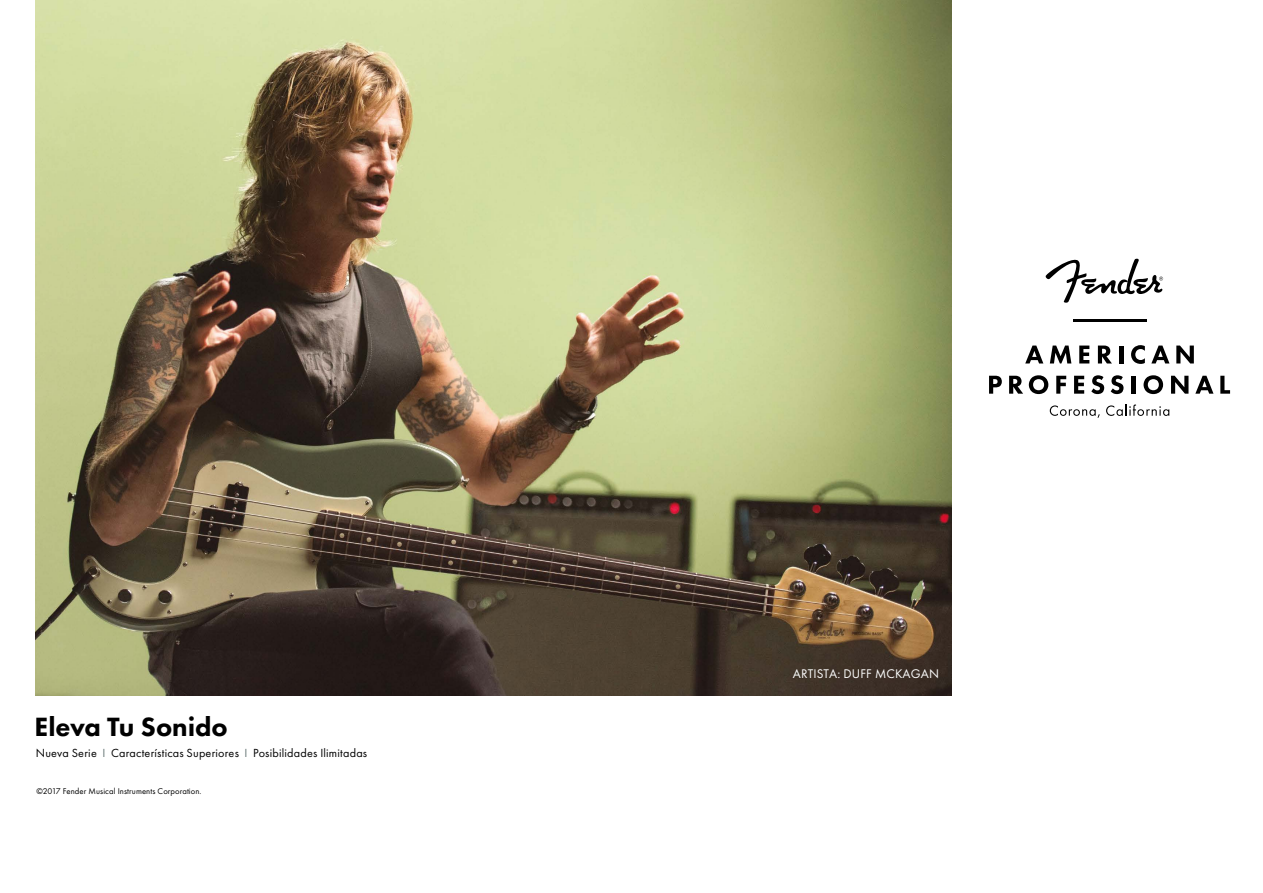
<style>
.page{position:relative;width:1263px;height:893px;background:#fff}
.page>*{position:absolute;margin:0;border:0;box-sizing:border-box;transform-origin:0 0}
.t1{font:800 27.45px "Futura PT";letter-spacing:-.005em;color:#000}
.t2{font:13.05px "Futura PT";letter-spacing:.01em;color:#fff}
.t3{font:12.15px "Futura PT";letter-spacing:.015em;color:#000}
.t4{font:8.7px "Futura PT";letter-spacing:.01em;color:#000}
.s1{color:#687776}
</style>
<div class="page">
<img style="left:36px;top:0;width:916px;height:695px">
<svg style="left:1025px;top:346px;width:18px;height:17px"></svg>
<svg style="left:1050px;top:346px;width:21px;height:17px"></svg>
<svg style="left:1079px;top:346px;width:10px;height:17px"></svg>
<svg style="left:1098px;top:346px;width:14px;height:17px"></svg>
<hr style="left:1119px;top:346px;width:4px;height:17px;background:#000">
<svg style="left:1131px;top:345px;width:14px;height:19px"></svg>
<svg style="left:1151px;top:346px;width:18px;height:17px"></svg>
<svg style="left:1176px;top:346px;width:18px;height:17px"></svg>
<svg style="left:989px;top:376px;width:13px;height:18px"></svg>
<svg style="left:1009px;top:376px;width:14px;height:18px"></svg>
<svg style="left:1029px;top:375px;width:19px;height:19px"></svg>
<svg style="left:1056px;top:376px;width:10px;height:18px"></svg>
<svg style="left:1074px;top:376px;width:10px;height:18px"></svg>
<svg style="left:1091px;top:375px;width:13px;height:19px"></svg>
<svg style="left:1111px;top:375px;width:12px;height:19px"></svg>
<hr style="left:1131px;top:376px;width:4px;height:18px;background:#000">
<svg style="left:1143px;top:375px;width:20px;height:19px"></svg>
<svg style="left:1171px;top:376px;width:17px;height:18px"></svg>
<svg style="left:1195px;top:376px;width:18px;height:18px"></svg>
<svg style="left:1220px;top:376px;width:10px;height:18px"></svg>
<hr style="left:1073px;top:320px;width:73px;height:2px;background:#000">
<svg style="left:1045px;top:258px;width:118px;height:45px"></svg>
<svg style="left:1106px;top:404px;width:63px;height:12px"></svg>
<svg style="left:1050px;top:405px;width:50px;height:13px"></svg>
<h1 class="t1" style="left:34px;top:710px;width:195px">Eleva Tu Sonido</h1>
<p class="t3" style="left:36px;top:746px;width:333px">Nueva Serie <span class="s1">I</span> Características Superiores <span class="s1">I</span> Posibilidades Ilimitadas</p>
<p class="t4" style="left:36px;top:786px;width:167px">©2017 Fender Musical Instruments Corporation.</p>
<p class="t2" style="left:793px;top:666px;width:148px">ARTISTA: DUFF MCKAGAN</p>
</div>
